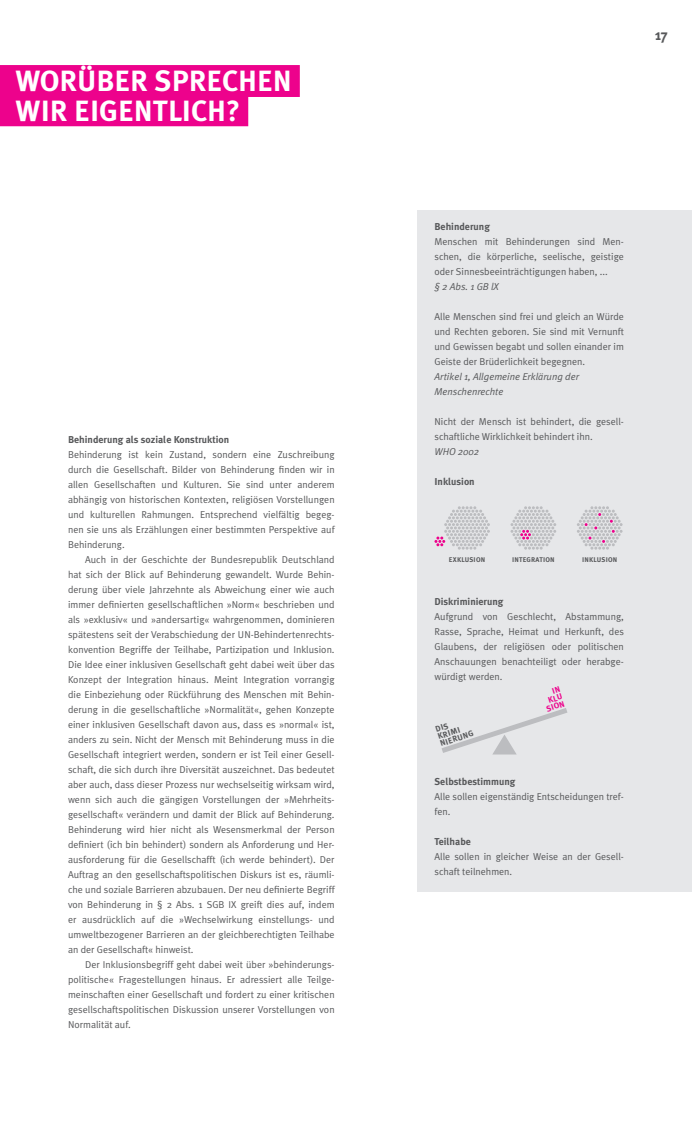
<style>
.page{position:relative;width:692px;height:1134px;background:#fff}
.page>*{position:absolute;margin:0;border:0;box-sizing:border-box;transform-origin:0 0}
.t1{font:700 29.28px/29.3px "Meta Plus";color:#fff}
.t2{font:700 14.76px "Meta Plus";color:#57585a}
.t3{font:10px/15px "Meta Plus Normal";color:#57585a;text-align:justify}
.t4{font:700 10px "Meta Plus";color:#57585a}
.t5{font:italic 10px/15px "Meta Plus Normal";color:#57585a}
.t6{font:700 8.24px/7.4px "Meta Plus";color:#57585a}
.t7{font:700 8.24px/7.4px "Meta Plus";color:#ed028c;text-align:right}
.t8{font:700 6.82px "Meta Plus";letter-spacing:.03em;color:#57585a}
.s1{color:#ed028c}
</style>
<div class="page">
<div style="left:417px;top:210px;width:275px;height:681px;background:#e6e7e9"></div>
<div style="left:0;top:65px;width:300px;height:32px;background:#ed028c"></div>
<div style="left:0;top:94px;width:248px;height:32px;background:#ed028c"></div>
<svg style="left:434px;top:506px;width:56px;height:44px"></svg>
<svg style="left:510px;top:506px;width:46px;height:44px"></svg>
<svg style="left:577px;top:506px;width:45px;height:44px"></svg>
<svg style="left:441px;top:708px;width:127px;height:47px"></svg>
<h1 class="t1" style="left:0;top:66px;width:301px"><span class="s1">..</span>WORÜBER SPRECHEN<span class="s1">. ..</span>WIR EIGENTLICH?<span class="s1">.</span></h1>
<p class="t4" style="left:68px;top:434px;width:162px">Behinderung als soziale Konstruktion</p>
<p class="t3" style="left:68px;top:447px;width:268px">Behinderung ist kein Zustand, sondern eine Zuschreibung durch die Gesellschaft. Bilder von Behinderung finden wir in allen Gesellschaften und Kulturen. Sie sind unter anderem abhängig von historischen Kontexten, religiösen Vorstellungen und kulturellen Rahmungen. Entsprechend vielfältig begeg&shy;nen sie uns als Erzählungen einer bestimmten Perspektive auf Behinderung.</p>
<p class="t3" style="left:68px;top:552px;width:268px;text-indent:17px">Auch in der Geschichte der Bundesrepublik Deutschland hat sich der Blick auf Behinderung gewandelt. Wurde Behin&shy;derung über viele Jahrzehnte als Abweichung einer wie auch immer definierten gesellschaftlichen »Norm« beschrieben und als »exklusiv« und »andersartig« wahrgenommen, dominieren spätestens seit der Verabschiedung der UN-Behindertenrechts&shy;konvention Begriffe der Teilhabe, Partizipation und Inklusion.<br>Die Idee einer inklusiven Gesellschaft geht dabei weit über das Konzept der Integration hinaus. Meint Integration vorrangig die Einbeziehung oder Rückführung des Menschen mit Behin&shy;derung in die gesellschaftliche »Normalität«, gehen Konzepte einer inklusiven Gesellschaft davon aus, dass es »normal« ist, anders zu sein. Nicht der Mensch mit Behinderung muss in die Gesellschaft integriert werden, sondern er ist Teil einer Gesell&shy;schaft, die sich durch ihre Diversität auszeichnet. Das bedeutet aber auch, dass dieser Prozess nur wechselseitig wirksam wird, wenn sich auch die gängigen Vorstellungen der »Mehrheits&shy;gesellschaft« verändern und damit der Blick auf Behinderung.<br>Behinderung wird hier nicht als Wesensmerkmal der Person definiert (ich bin behindert) sondern als Anforderung und Her&shy;ausforderung für die Gesellschafft (ich werde behindert). Der Auftrag an den gesellschaftspolitischen Diskurs ist es, räumli&shy;che und soziale Barrieren abzubauen. Der neu definierte Begriff von Behinderung in § 2 Abs. 1 SGB IX greift dies auf, indem er ausdrücklich auf die »Wechselwirkung einstellungs- und umweltbezogener Barrieren an der gleichberechtigten Teilhabe an der Gesellschaft« hinweist.</p>
<p class="t3" style="left:68px;top:957px;width:268px;text-indent:17px">Der Inklusionsbegriff geht dabei weit über »behinderungs&shy;politische« Fragestellungen hinaus. Er adressiert alle Teilge&shy;meinschaften einer Gesellschaft und fordert zu einer kritischen gesellschaftspolitischen Diskussion unserer Vorstellungen von Normalität auf.</p>
<h2 class="t2" style="left:655px;top:26px;width:14px">17</h2>
<p class="t4" style="left:434px;top:221px;width:57px">Behinderung</p>
<p class="t3" style="left:434px;top:234px;width:191px">Menschen mit Behinderungen sind Men&shy;schen, die körperliche, seelische, geistige oder Sinnesbeeinträchtigungen haben, ...</p>
<p class="t5" style="left:434px;top:279px;width:66px">§ 2 Abs. 1 GB lX</p>
<p class="t3" style="left:434px;top:309px;width:191px">Alle Menschen sind frei und gleich an Würde und Rechten geboren. Sie sind mit Vernunft und Gewissen begabt und sollen einander im Geiste der Brüderlichkeit begegnen.</p>
<p class="t5" style="left:434px;top:369px;width:146px">Artikel 1, Allgemeine Erklärung der<br>Menschenrechte</p>
<p class="t3" style="left:434px;top:414px;width:191px">Nicht der Mensch ist behindert, die gesell&shy;schaftliche Wirklichkeit behindert ihn.</p>
<p class="t5" style="left:434px;top:444px;width:46px">WHO 2002</p>
<p class="t4" style="left:434px;top:476px;width:42px">Inklusion</p>
<p class="t8" style="left:449px;top:556px;width:38px">EXKLUSION</p>
<p class="t8" style="left:512px;top:556px;width:44px">INTEGRATION</p>
<p class="t8" style="left:582px;top:556px;width:37px">INKLUSION</p>
<p class="t4" style="left:434px;top:596px;width:70px">Diskriminierung</p>
<p class="t3" style="left:434px;top:609px;width:191px">Aufgrund von Geschlecht, Abstammung, Rasse, Sprache, Heimat und Herkunft, des Glaubens, der religiösen oder politischen Anschauungen benachteiligt oder herabge&shy;würdigt werden.</p>
<p class="t6" style="left:434px;top:726px;width:36px;rotate:-18deg">DIS<br>KRIMI<br>NIERUNG</p>
<p class="t7" style="left:540px;top:691px;width:21px;rotate:-18deg">IN<br>KLU<br>SION</p>
<p class="t4" style="left:434px;top:776px;width:82px">Selbstbestimmung</p>
<p class="t3" style="left:434px;top:789px;width:191px">Alle sollen eigenständig Entscheidungen tref&shy;fen.</p>
<p class="t4" style="left:434px;top:836px;width:38px">Teilhabe</p>
<p class="t3" style="left:434px;top:849px;width:191px">Alle sollen in gleicher Weise an der Gesell&shy;schaft teilnehmen.</p>
</div>
